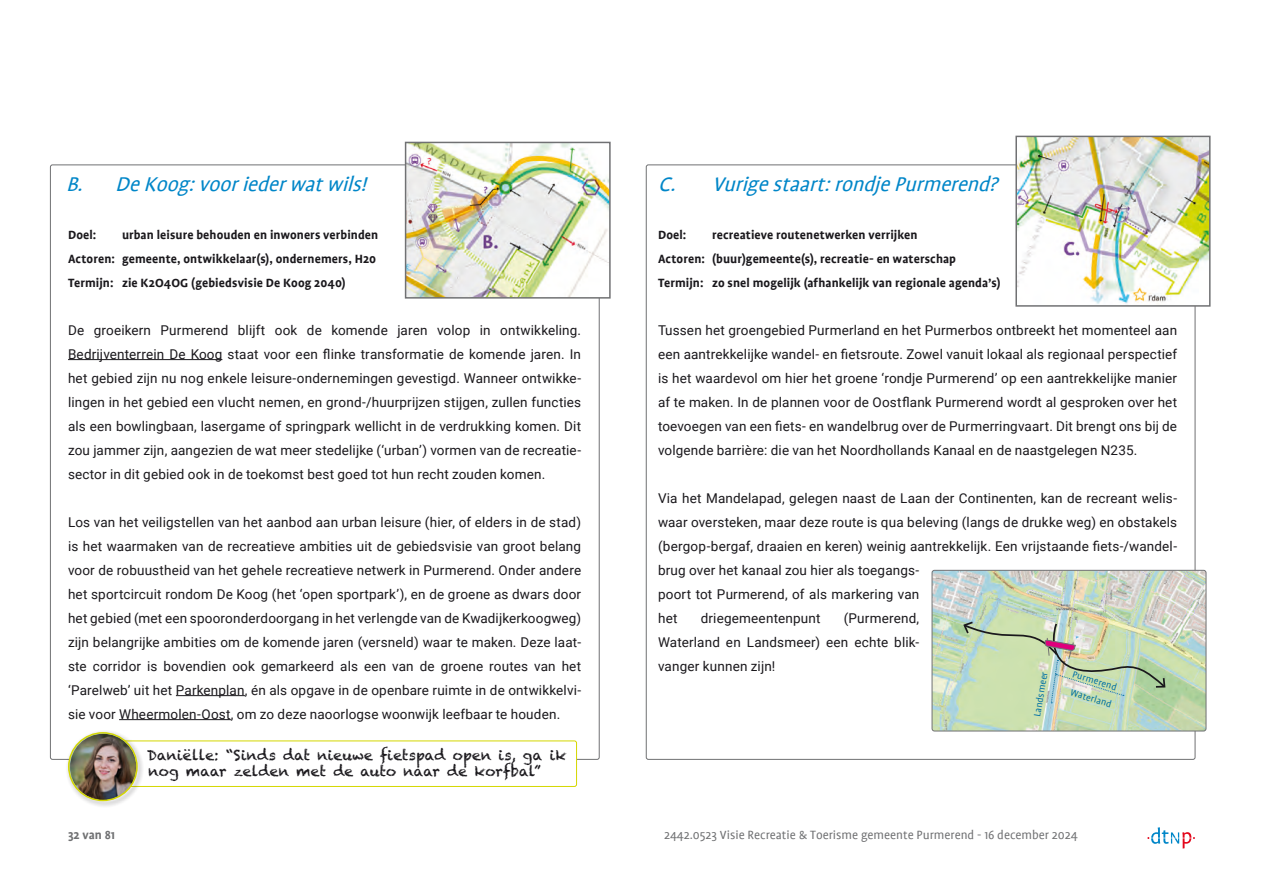
<style>
.page{position:relative;width:1263px;height:893px;background:#fff}
.page>*{position:absolute;margin:0;border:0;box-sizing:border-box;transform-origin:0 0}
.t1{font:italic 22.5px "Profile";color:#0086c8}
.t2{font:14.25px/16.5px "Chalkduster";letter-spacing:.005em;color:#1a181c}
.Standaard{font:13.5px/24px "Roboto";letter-spacing:.01em;color:#1a181c;text-align:justify}
.Standaard-2{font:700 13.5px "Profile";letter-spacing:.01em;color:#1a181c}
.t3{font:13.5px "Profile";color:#707173}
.t4{font:700 13.5px "Profile";color:#707173}
.t5{font:10.35px "Profile";color:#0070a5}
.t6{font:9.45px "Alegreya";color:#020203}
</style>
<div class="page">
<svg style="left:1147px;top:827px;width:48px;height:21px"></svg>
<hr style="left:68px;top:359px;width:154px;height:1px;background:#1a181c">
<hr style="left:176px;top:695px;width:69px;height:1px;background:#1a181c">
<hr style="left:119px;top:719px;width:112px;height:1px;background:#1a181c">
<img style="left:408px;top:145px;width:200px;height:151px">
<div style="left:405px;top:142px;width:206px;height:157px;border:2px solid #707173"></div>
<img style="left:1018px;top:139px;width:189px;height:165px">
<div style="left:1015px;top:136px;width:195px;height:171px;border:2px solid #707173"></div>
<div style="left:109px;top:740px;width:468px;height:47px;border:1px solid #d4d700;border-radius:2px"></div>
<div style="left:65px;top:729px;width:79px;height:79px;background:#1a181c;opacity:.5"></div>
<div style="left:68px;top:732px;width:70px;height:69px;border:1px solid #d4d700;border-radius:50%"></div>
<img style="left:932px;top:570px;width:274px;height:161px">
<div style="left:932px;top:570px;width:274px;height:161px;border:1px solid #707173;border-radius:2px"></div>
<svg style="left:962px;top:620px;width:205px;height:83px;background:#c3d4b0"></svg>
<h3 class="t1" style="left:66px;top:172px;width:307px">B. DeKoog:vooriederwatwils!</h3>
<p class="Standaard-2" style="left:68px;top:227px;width:30px">Doel:</p>
<p class="Standaard-2" style="left:122px;top:227px;width:258px">urban leisure behouden en inwoners verbinden</p>
<p class="Standaard-2" style="left:68px;top:251px;width:310px">Actoren: gemeente, ontwikkelaar(s), ondernemers, H20</p>
<p class="Standaard-2" style="left:68px;top:275px;width:279px">Termijn: zie K2O4OG (gebiedsvisie De Koog 2040)</p>
<p class="Standaard" style="left:68px;top:317px;width:515px">De groeikern Purmerend blijft ook de komende jaren volop in ontwikkeling.<br>Bedrijventerrein De Koog staat voor een flinke transformatie de komende jaren. In het gebied zijn nu nog enkele leisure-ondernemingen gevestigd. Wanneer ontwikke&shy;lingen in het gebied een vlucht nemen, en grond-/huurprijzen stijgen, zullen functies als een bowlingbaan, lasergame of springpark wellicht in de verdrukking komen. Dit zou jammer zijn, aangezien de wat meer stedelijke (‘urban’) vormen van de recreatie&shy;sector in dit gebied ook in de toekomst best goed tot hun recht zouden komen.</p>
<p class="Standaard" style="left:68px;top:509px;width:515px">Los van het veiligstellen van het aanbod aan urban leisure (hier, of elders in de stad) is het waarmaken van de recreatieve ambities uit de gebiedsvisie van groot belang voor de robuustheid van het gehele recreatieve netwerk in Purmerend. Onder andere het sportcircuit rondom De Koog (het ‘open sportpark’), en de groene as dwars door het gebied (met een spooronderdoorgang in het verlengde van de Kwadijkerkoogweg) zijn belangrijke ambities om de komende jaren (versneld) waar te maken. Deze laat&shy;ste corridor is bovendien ook gemarkeerd als een van de groene routes van het ‘Parelweb’ uit het Parkenplan, én als opgave in de openbare ruimte in de ontwikkelvi&shy;sie voor Wheermolen-Oost, om zo deze naoorlogse woonwijk leefbaar te houden.</p>
<p class="t2" style="left:147px;top:746px;width:421px">Daniëlle: “Sinds dat nieuwe fietspad open is, ga ik nog maar zelden met de auto naar de korfbal”</p>
<h3 class="t1" style="left:658px;top:172px;width:347px">C. Vurigestaart:rondjePurmerend?</h3>
<p class="Standaard-2" style="left:658px;top:227px;width:30px">Doel:</p>
<p class="Standaard-2" style="left:712px;top:227px;width:207px">recreatieve routenetwerken verrijken</p>
<p class="Standaard-2" style="left:658px;top:251px;width:299px">Actoren: (buur)gemeente(s), recreatie- en waterschap</p>
<p class="Standaard-2" style="left:658px;top:275px;width:344px">Termijn: zo snel mogelijk (afhankelijk van regionale agenda’s)</p>
<p class="Standaard" style="left:658px;top:317px;width:521px">Tussen het groengebied Purmerland en het Purmerbos ontbreekt het momenteel aan een aantrekkelijke wandel- en fietsroute. Zowel vanuit lokaal als regionaal perspectief is het waardevol om hier het groene ‘rondje Purmerend’ op een aantrekkelijke manier af te maken. In de plannen voor de Oostflank Purmerend wordt al gesproken over het toevoegen van een fiets- en wandelbrug over de Purmerringvaart. Dit brengt ons bij de volgende barrière: die van het Noordhollands Kanaal en de naastgelegen N235.</p>
<p class="Standaard" style="left:658px;top:485px;width:521px;text-align:left">Via het Mandelapad, gelegen naast de Laan der Continenten, kan de recreant welis&shy;waar oversteken, maar deze route is qua beleving (langs de drukke weg) en obstakels (bergop-bergaf, draaien en keren) weinig aantrekkelijk. Een vrijstaande fiets-/wandel&shy;brug over het kanaal zou hier als toegangs-<br>poort tot Purmerend, of als markering van<br>het</p>
<p class="Standaard" style="left:658px;top:605px;width:263px;text-indent:186px">(Purmerend, Waterland en Landsmeer) een echte blik&shy;vanger kunnen zijn!</p>
<p class="Standaard" style="left:701px;top:605px;width:121px">driegemeentenpunt</p>
<p class="t5" style="left:1074px;top:669px;width:47px;rotate:17deg">Purmerend</p>
<p class="t5" style="left:1031px;top:716px;width:47px;rotate:-80deg">Landsmeer</p>
<p class="t5" style="left:1072px;top:687px;width:44px;rotate:17deg">Waterland</p>
<p class="t4" style="left:68px;top:827px;width:49px">32 van 81</p>
<p class="t3" style="left:664px;top:827px;width:415px">2442.0523 Visie Recreatie &amp; Toerisme gemeente Purmerend - 16 december 2024</p>
<p class="t6" style="left:70px;top:835px;width:7px">V</p>
</div>
